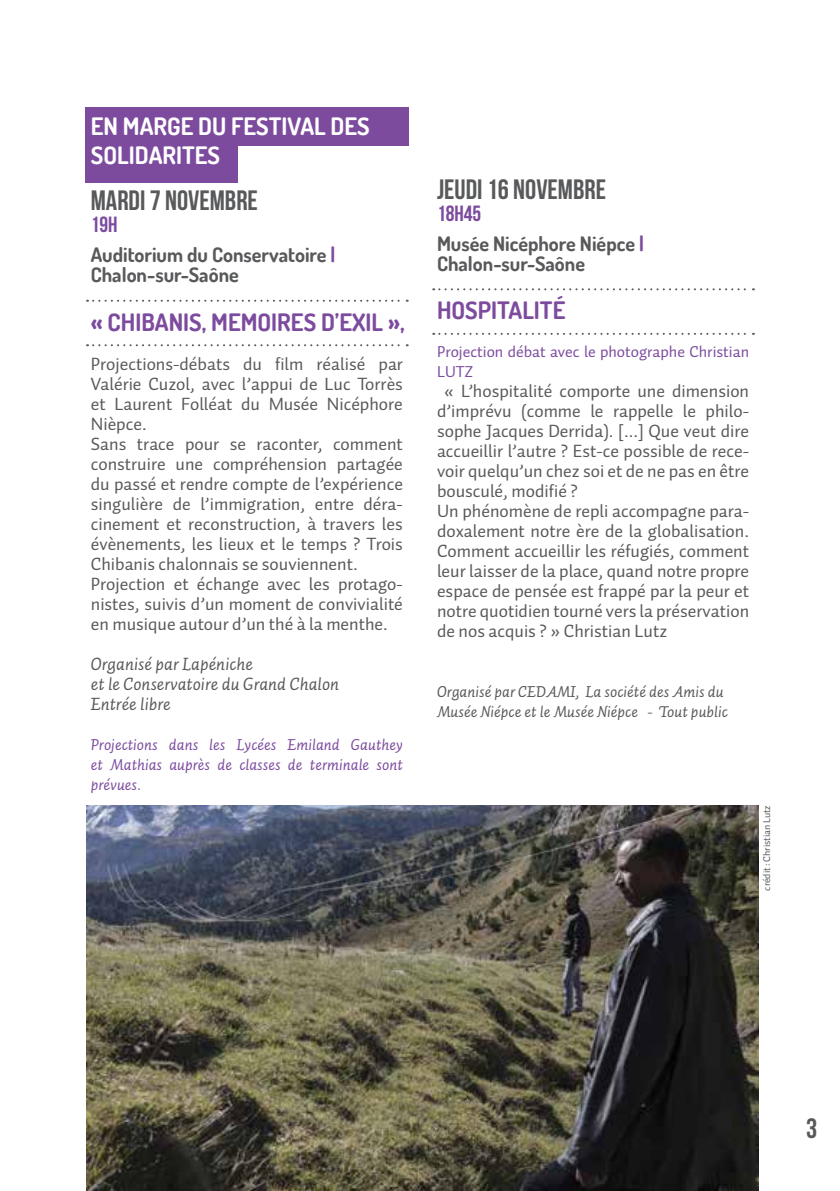
<style>
.page{position:relative;width:840px;height:1191px;background:#fff}
.page>*{position:absolute;margin:0;border:0;box-sizing:border-box;transform-origin:0 0}
.t1{font:28px "Bebas Neue";color:#58595b}
.t2{font:700 24px "Dosis";color:#7c4b9e}
.t3{font:700 24px "Dosis";color:#fff}
.t4{font:22px "Bebas Neue";color:#7c4b9e}
.t5{font:700 20px/20px "Dosis";color:#58595b}
.t6{font:18px/20px "Auto 2";color:#58595b}
.t7{font:italic 18px/20px "Auto 2";color:#58595b}
.t8{font:italic 16px/20px "Auto 2";color:#7c4b9e;text-align:justify}
.t9{font:italic 16px/20px "Auto 2";color:#58595b}
.t10{font:16px/20px "Auto 2";color:#7c4b9e}
.t11{font:10px "Auto 2";letter-spacing:-.01em;color:#58595b}
.s1{color:#7c4b9e}
</style>
<div class="page">
<img style="left:86px;top:805px;width:671px;height:386px">
<div style="left:85px;top:107px;width:323px;height:39px;background:#7c4b9e"></div>
<div style="left:85px;top:144px;width:152px;height:39px;background:#7c4b9e"></div>
<svg style="left:87px;top:300px;width:320px;height:2px"></svg>
<svg style="left:87px;top:344px;width:320px;height:2px"></svg>
<svg style="left:433px;top:288px;width:320px;height:2px"></svg>
<svg style="left:433px;top:333px;width:320px;height:2px"></svg>
<h2 class="t3" style="left:91px;top:111px;width:164px">EN MARGE DU FESTI</h2>
<h2 class="t3" style="left:287px;top:111px;width:70px">VAL DES</h2>
<h2 class="t3" style="left:91px;top:140px;width:12px">SOLI</h2>
<h2 class="t3" style="left:135px;top:140px;width:40px">DARITES</h2>
<h1 class="t1" style="left:91px;top:185px;width:168px">MARDI 7 NOVEMBRE</h1>
<p class="t4" style="left:91px;top:212px;width:28px">19h</p>
<p class="t5" style="left:91px;top:244px;width:246px">Auditorium du Conservatoire <span class="s1">|<br></span>Chalon-sur-Saône</p>
<h2 class="t2" style="left:91px;top:306px;width:179px">« CHIBANIS, MEMOIRES</h2>
<h2 class="t2" style="left:321px;top:306px;width:85px">D’EXIL »,</h2>
<p class="t6" style="left:91px;top:354px;width:313px">Projections-débats du film réalisé par Valérie Cuzol, avec l’appui de Luc Torrès et Laurent Folléat du Musée Nicéphore Nièpce.<br>Sans trace pour se raconter, comment construire une compréhension partagée du passé et rendre compte de l’expérience singulière de l’immigration, entre déra&shy;cinement et reconstruction, à travers les évènements, les lieux et le temps ? Trois Chibanis chalonnais se souviennent.<br>Projection et échange avec les protago&shy;nistes, suivis d’un moment de convivialité en musique autour d’un thé à la menthe.</p>
<p class="t7" style="left:91px;top:654px;width:250px">Organisé par Lapéniche<br>et le Conservatoire du Grand Chalon<br>Entrée libre</p>
<p class="t8" style="left:91px;top:734px;width:313px">Projections dans les Lycées Emiland Gauthey et Mathias auprès de classes de terminale sont prévues.</p>
<h1 class="t1" style="left:437px;top:174px;width:170px">JEUDI 16 NOVEMBRE</h1>
<p class="t4" style="left:437px;top:201px;width:46px">18h45</p>
<p class="t5" style="left:437px;top:233px;width:208px">Musée Nicéphore Niépce <span class="s1">|<br></span>Chalon-sur-Saône</p>
<h2 class="t2" style="left:437px;top:295px;width:27px">HOSPIT</h2>
<h2 class="t2" style="left:508px;top:295px;width:26px">ALITÉ</h2>
<p class="t10" style="left:437px;top:342px;width:313px">Projection débat avec le photographe Christian<br>LUTZ</p>
<p class="t6" style="left:437px;top:381px;width:313px;text-indent:7px">« L’hospitalité comporte une dimension d’imprévu (comme le rappelle le philo&shy;sophe Jacques Derrida). [...] Que veut dire accueillir l’autre ? Est-ce possible de rece&shy;voir quelqu’un chez soi et de ne pas en être bousculé, modifié ?<br>Un phénomène de repli accompagne para&shy;doxalement notre ère de la globalisation.<br>Comment accueillir les réfugiés, comment leur laisser de la place, quand notre propre espace de pensée est frappé par la peur et notre quotidien tourné vers la préservation de nos acquis ? » Christian Lutz</p>
<p class="t9" style="left:437px;top:682px;width:292px">Organisé par CEDAMI, La société des Amis du<br>Musée Niépce et le Musée Niépce - Tout public</p>
<p class="t11" style="left:760px;top:890px;width:87px;rotate:-90deg">crédit : Christian Lutz</p>
<h1 class="t1" style="left:805px;top:1113px;width:13px">3</h1>
</div>
